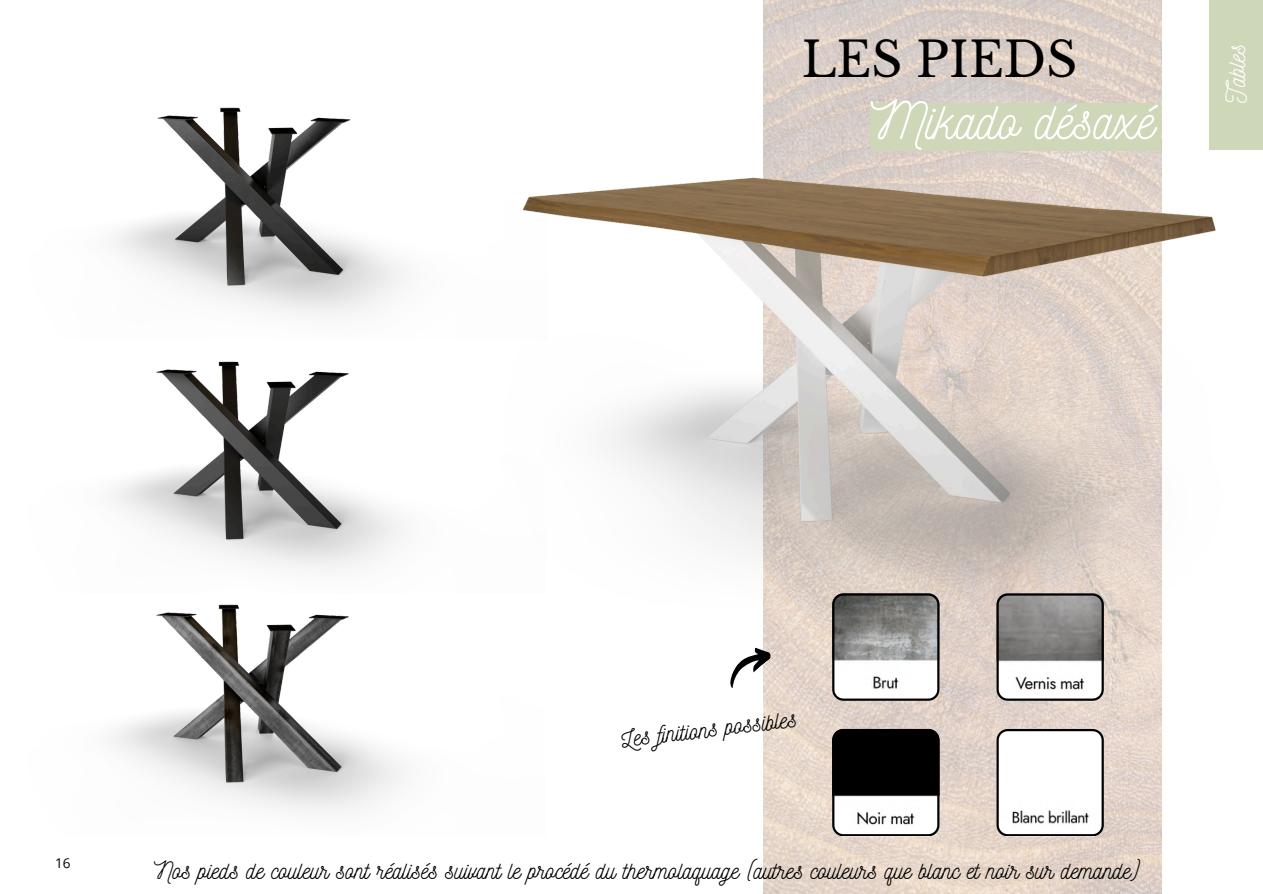
<style>
.page{position:relative;width:1263px;height:894px;background:#fff}
.page>*{position:absolute;margin:0;border:0;box-sizing:border-box;transform-origin:0 0}
.t1{font:51.75px "Nickainley";color:#fff}
.t2{font:48px "Libre Baskerville";color:#000}
.t3{font:25.5px "Nickainley";color:#fff}
.t4{font:24px "Nickainley";color:#000}
.t5{font:13.5px "Open Sans";color:#000}
</style>
<div class="page">
<div style="left:1209px;top:0;width:54px;height:149px;background:#ced7b7"></div>
<img style="left:763px;top:0;width:398px;height:893px">
<img style="left:547px;top:33px;width:716px;height:617px">
<svg style="left:721px;top:642px;width:52px;height:47px"></svg>
<svg style="left:832px;top:593px;width:107px;height:107px"></svg>
<svg style="left:996px;top:593px;width:107px;height:107px"></svg>
<svg style="left:832px;top:728px;width:107px;height:107px"></svg>
<svg style="left:996px;top:728px;width:107px;height:107px"></svg>
<img style="left:114px;top:107px;width:433px;height:179px">
<img style="left:113px;top:286px;width:289px;height:243px">
<img style="left:113px;top:529px;width:289px;height:283px">
<p class="t2" style="left:802px;top:31px;width:277px">LES PIEDS</p>
<h1 class="t1" style="left:871px;top:87px;width:285px">Mikado désaxé</h1>
<p class="t3" style="left:1220px;top:103px;width:61px;rotate:-90deg">Tables</p>
<h2 class="t4" style="left:619px;top:724px;width:178px;rotate:-7deg">Les finitions possibles</h2>
<p class="t5" style="left:55px;top:853px;width:17px">16</p>
<p class="t4" style="left:154px;top:854px;width:989px">Nos pieds de couleur sont réalisés suivant le procédé du thermolaquage (autres couleurs que blanc et noir sur demande)</p>
</div>
